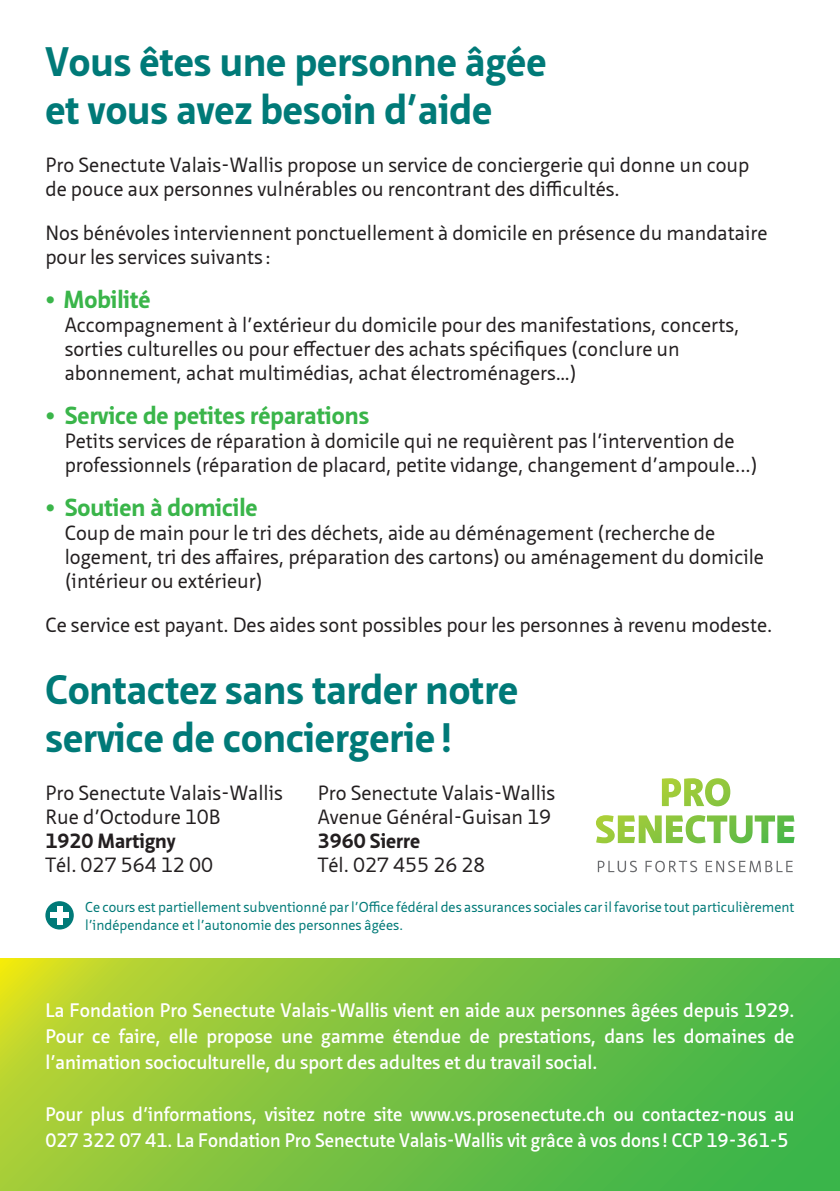
<style>
.page{position:relative;width:840px;height:1191px;background:#fff}
.page>*{position:absolute;margin:0;border:0;box-sizing:border-box;transform-origin:0 0}
.t1{font:700 40px/48px "Neue Sans Pro";color:#007a78}
.t2{font:700 24px "Neue Sans Pro";color:#3ab54a}
.t3{font:20px/24px "Neue Sans Pro";color:#231f20}
.t4{font:700 20px "Neue Sans Pro";color:#231f20}
.t5{font:600 19px/26px "Neue Sans Pro";color:#fff;text-align:justify}
.t6{font:14px/18px "Neue Sans Pro";color:#007a78}
</style>
<div class="page">
<svg style="left:0;top:958px;width:839px;height:233px;background:#77c140"></svg>
<svg style="left:596px;top:778px;width:198px;height:65px"></svg>
<svg style="left:597px;top:860px;width:39px;height:12px"></svg>
<svg style="left:645px;top:860px;width:51px;height:12px"></svg>
<svg style="left:705px;top:860px;width:87px;height:12px"></svg>
<div style="left:45px;top:901px;width:29px;height:28px;background:#007a78;border-radius:50%"></div>
<div style="left:57px;top:906px;width:5px;height:18px;background:#fff"></div>
<div style="left:50px;top:912px;width:19px;height:6px;background:#fff"></div>
<h1 class="t1" style="left:45px;top:37px;width:502px">Vous êtes une personne âgée et vous avez besoin d’aide</h1>
<p class="t3" style="left:45px;top:152px;width:705px">Pro Senectute Valais-Wallis propose un service de conciergerie qui donne un coup de pouce aux personnes vulnérables ou rencontrant des difficultés.</p>
<p class="t3" style="left:45px;top:220px;width:723px">Nos bénévoles interviennent ponctuellement à domicile en présence du mandataire pour les services suivants :</p>
<p class="t2" style="left:45px;top:284px;width:107px">• Mobilité</p>
<p class="t3" style="left:65px;top:312px;width:676px">Accompagnement à l’extérieur du domicile pour des manifestations, concerts, sorties culturelles ou pour effectuer des achats spécifiques (conclure un abonnement, achat multimédias, achat électroménagers…)</p>
<p class="t2" style="left:45px;top:400px;width:325px">• Service de petites réparations</p>
<p class="t3" style="left:65px;top:428px;width:694px">Petits services de réparation à domicile qui ne requièrent pas l’intervention de professionnels (réparation de placard, petite vidange, changement d’ampoule...)</p>
<p class="t2" style="left:45px;top:492px;width:214px">• Soutien à domicile</p>
<p class="t3" style="left:65px;top:520px;width:700px">Coup de main pour le tri des déchets, aide au déménagement (recherche de logement, tri des affaires, préparation des cartons) ou aménagement du domicile (intérieur ou extérieur)</p>
<p class="t3" style="left:45px;top:612px;width:728px">Ce service est payant. Des aides sont possibles pour les personnes à revenu modeste.</p>
<h1 class="t1" style="left:45px;top:665px;width:474px">Contactez sans tarder notre service de conciergerie!</h1>
<p class="t3" style="left:45px;top:780px;width:239px">Pro Senectute Valais-Wallis</p>
<p class="t3" style="left:317px;top:780px;width:239px">Pro Senectute Valais-Wallis</p>
<p class="t3" style="left:45px;top:804px;width:177px">Rue d’Octodure 10B</p>
<p class="t3" style="left:317px;top:804px;width:235px">Avenue Général-Guisan 19</p>
<p class="t4" style="left:45px;top:828px;width:132px">1920 Martigny</p>
<p class="t4" style="left:317px;top:828px;width:104px">3960 Sierre</p>
<p class="t3" style="left:45px;top:852px;width:169px">Tél. 027 564 12 00</p>
<p class="t3" style="left:317px;top:852px;width:169px">Tél. 027 455 26 28</p>
<p class="t6" style="left:85px;top:897px;width:710px">Ce cours est partiellement subventionné par l’Office fédéral des assurances sociales car il favorise tout particulièrement l’indépendance et l’autonomie des personnes âgées.</p>
<p class="t5" style="left:45px;top:997px;width:750px">La Fondation Pro Senectute Valais-Wallis vient en aide aux personnes âgées depuis 1929.<br>Pour ce faire, elle propose une gamme étendue de prestations, dans les domaines de l’animation socioculturelle, du sport des adultes et du travail social.</p>
<p class="t5" style="left:45px;top:1101px;width:750px">Pour plus d’informations, visitez notre site www.vs.prosenectute.ch ou contactez-nous au<br>027 322 07 41. La Fondation Pro Senectute Valais-Wallis vit grâce à vos dons ! CCP 19-361-5</p>
</div>
